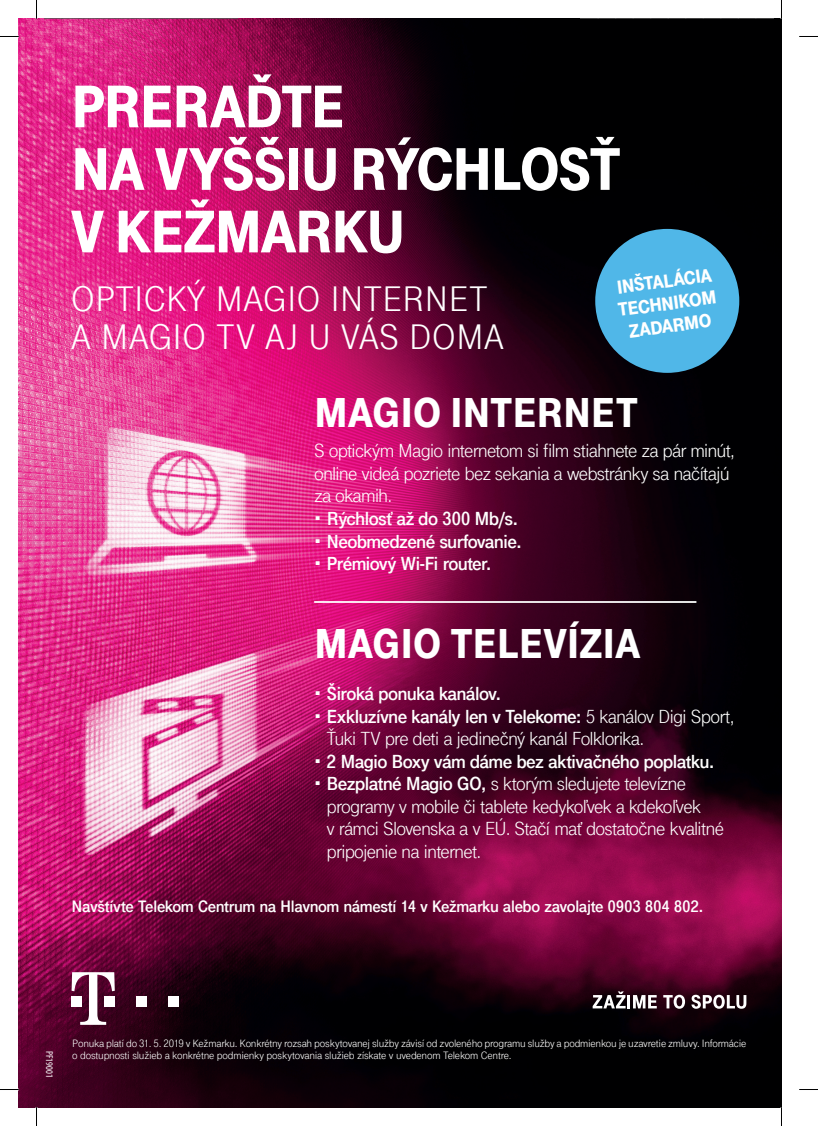
<style>
.page{position:relative;width:818px;height:1126px;background:#fff}
.page>*{position:absolute;margin:0;border:0;box-sizing:border-box;transform-origin:0 0}
.t1{font:900 62.5px/62.5px "Tele Grotesk Next";letter-spacing:-.03em;color:#fff}
.t2{font:900 44.25px "Tele Grotesk Next";letter-spacing:-.01em;color:#fff}
.t3{font:37.5px/37.5px "Tele Grotesk Next";color:#fff}
.t4{font:20px/22.5px "Tele Grotesk Next";letter-spacing:-.04em;color:#fff}
.t5{font:700 20px "Tele Grotesk Next";letter-spacing:-.035em;color:#fff}
.t6{font:900 20px/22.5px "Tele Grotesk Next";color:#fff;text-align:center}
.t7{font:700 17.5px "Tele Grotesk Next";letter-spacing:-.025em;color:#fff}
.t8{font:11.25px/11.2px "Tele Grotesk Next";letter-spacing:-.02em;color:#fff}
.t9{font:condensed 10px "Myriad Pro";letter-spacing:-.005em;color:#fff}
.s1{font-weight:700}
</style>
<div class="page">
<img style="left:19px;top:19px;width:762px;height:1088px">
<div style="left:136px;top:996px;width:11px;height:10px;background:#fff"></div>
<div style="left:168px;top:996px;width:11px;height:10px;background:#fff"></div>
<svg style="left:72px;top:972px;width:43px;height:52px"></svg>
<svg style="left:592px;top:991px;width:33px;height:17px"></svg>
<hr style="left:627px;top:994px;width:3px;height:14px;background:#fff">
<svg style="left:632px;top:994px;width:24px;height:14px"></svg>
<svg style="left:663px;top:994px;width:21px;height:14px"></svg>
<svg style="left:691px;top:994px;width:55px;height:14px"></svg>
<hr style="left:314px;top:601px;width:382px;height:2px;background:#fff">
<div style="left:595px;top:229px;width:143px;height:144px;background:#50b7e8;border-radius:50%"></div>
<svg style="left:44px;top:19px;width:194px;height:1px"></svg>
<svg style="left:579px;top:19px;width:194px;height:1px"></svg>
<svg style="left:0;top:36px;width:20px;height:1px"></svg>
<svg style="left:799px;top:36px;width:18px;height:1px"></svg>
<svg style="left:0;top:1088px;width:20px;height:2px"></svg>
<svg style="left:799px;top:1089px;width:18px;height:1px"></svg>
<svg style="left:36px;top:0;width:1px;height:20px"></svg>
<svg style="left:36px;top:1107px;width:1px;height:18px"></svg>
<svg style="left:543px;top:443px;width:7px;height:14px"></svg>
<h1 class="t1" style="left:71px;top:76px;width:551px">PRERAĎTE<br>NA VYŠŠIU RÝCHLOSŤ<br>V KEŽMARKU</h1>
<h3 class="t3" style="left:71px;top:280px;width:434px">OPTICKÝ MAGIO INTERNET<br>A MAGIO TV AJ U VÁS DOMA</h3>
<p class="t6" style="left:613px;top:276px;width:101px;rotate:-7deg">INŠTALÁCIA<br>TECHNIKOM<br>ZADARMO</p>
<h2 class="t2" style="left:314px;top:387px;width:325px">MAGIO INTERNET</h2>
<p class="t4" style="left:314px;top:440px;width:422px">S optickým Magio internetom si lm stiahnete za pár minút, online videá pozriete bez sekania a webstránky sa načítajú za okamih.</p>
<p class="t5" style="left:314px;top:507px;width:206px">• Rýchlosť až do 300 Mb/s.</p>
<p class="t5" style="left:314px;top:529px;width:209px">• Neobmedzené surfovanie.</p>
<p class="t5" style="left:314px;top:552px;width:179px">• Prémiový Wi-Fi router.</p>
<h2 class="t2" style="left:314px;top:619px;width:328px">MAGIO TELEVÍZIA</h2>
<p class="t5" style="left:314px;top:682px;width:188px">• Široká ponuka kanálov.</p>
<p class="t4" style="left:326px;top:705px;width:409px;text-indent:-12px"><span class="s1">• Exkluzívne kanály len v Telekome:</span> 5 kanálov Digi Sport,<br>Ťuki TV pre deti a jedinečný kanál Folklorika.</p>
<p class="t5" style="left:314px;top:750px;width:401px">• 2 Magio Boxy vám dáme bez aktivačného poplatku.</p>
<p class="t4" style="left:326px;top:772px;width:398px;text-indent:-12px"><span class="s1">• Bezplatné Magio GO,</span> s ktorým sledujete televízne programy v mobile či tablete kedykoľvek a kdekoľvek<br>v rámci Slovenska a v EÚ. Stačí mať dostatočne kvalitné pripojenie na internet.</p>
<p class="t7" style="left:72px;top:896px;width:633px">Navštívte Telekom Centrum na Hlavnom námestí 14 v Kežmarku alebo zavolajte 0903 804 802.</p>
<p class="t9" style="left:56px;top:1050px;width:28px;rotate:90deg">PF19001</p>
<p class="t8" style="left:72px;top:1038px;width:675px">Ponuka platí do 31. 5. 2019 v Kežmarku. Konkrétny rozsah poskytovanej služby závisí od zvoleného programu služby a podmienkou je uzavretie zmluvy. Informácie o dostupnosti služieb a konkrétne podmienky poskytovania služieb získate v uvedenom Telekom Centre.</p>
</div>
